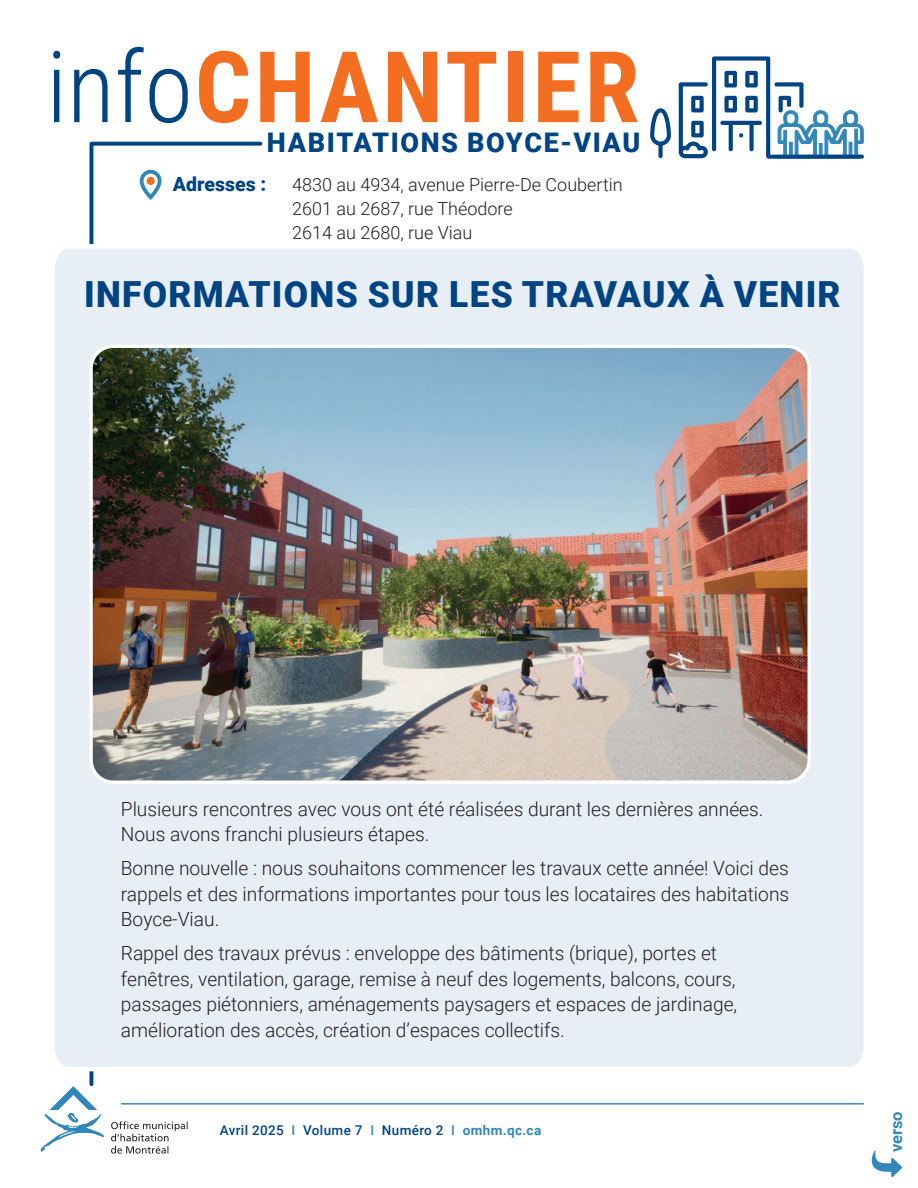
<style>
.page{position:relative;width:918px;height:1188px;background:#fff}
.page>*{position:absolute;margin:0;border:0;box-sizing:border-box;transform-origin:0 0}
.t1{font:700 99px "Roboto Condensed";letter-spacing:.035em;color:#f36e21}
.t2{font:900 36px "Roboto";letter-spacing:.035em;color:#014484}
.t3{font:900 27px "Roboto";letter-spacing:.06em;color:#014484}
.t4{font:300 19.5px/25.5px "Roboto";color:#231f20}
.t5{font:900 19.5px "Roboto";color:#014484}
.t6{font:300 18px/24px "Roboto";color:#231f20}
.t7{font:700 16.5px "Roboto";color:#3287ba}
.t8{font:500 13.5px "Roboto";letter-spacing:.025em;color:#014484}
.s1{font-weight:300;color:#014484}
.s2{color:#3287ba}
.s3{font-weight:700;color:#3287ba}
</style>
<div class="page">
<svg style="left:89px;top:141px;width:174px;height:945px"></svg>
<div style="left:55px;top:242px;width:809px;height:832px;background:#e7eef5"></div>
<svg style="left:872px;top:1151px;width:30px;height:26px"></svg>
<svg style="left:41px;top:1086px;width:63px;height:66px"></svg>
<svg style="left:111px;top:1121px;width:77px;height:33px"></svg>
<hr style="left:122px;top:1103px;width:741px;height:2px;background:#3889be">
<svg style="left:650px;top:108px;width:21px;height:50px"></svg>
<svg style="left:679px;top:56px;width:185px;height:103px"></svg>
<svg style="left:769px;top:155px;width:93px;height:4px"></svg>
<div style="left:140px;top:170px;width:22px;height:29px;border:4px solid #3287ba;border-radius:9px"></div>
<div style="left:147px;top:177px;width:8px;height:8px;background:#f36e21;border-radius:50%"></div>
<img style="left:91px;top:346px;width:718px;height:436px">
<div style="left:90px;top:345px;width:721px;height:439px;border:3px solid #fff;border-radius:22px"></div>
<h1 class="t1" style="left:46px;top:18px;width:595px"><span class="s1">info</span>CHANTIER</h1>
<h3 class="t3" style="left:267px;top:123px;width:375px">HABITATIONS BOYCE-VIAU</h3>
<p class="t5" style="left:173px;top:170px;width:95px">Adresses :</p>
<p class="t6" style="left:292px;top:172px;width:332px">4830 au 4934, avenue Pierre-De Coubertin<br>2601 au 2687, rue Théodore<br>2614 au 2680, rue Viau</p>
<h2 class="t2" style="left:84px;top:269px;width:758px">INFORMATIONS SUR LES TRAVAUX À VENIR</h2>
<p class="t4" style="left:121px;top:796px;width:644px">Plusieurs rencontres avec vous ont été réalisées durant les dernières années.<br>Nous avons franchi plusieurs étapes.</p>
<p class="t4" style="left:121px;top:855px;width:670px;text-align:justify">Bonne nouvelle : nous souhaitons commencer les travaux cette année! Voici des rappels et des informations importantes pour tous les locataires des habitations Boyce-Viau.</p>
<p class="t4" style="left:121px;top:940px;width:618px">Rappel des travaux prévus : enveloppe des bâtiments (brique), portes et fenêtres, ventilation, garage, remise à neuf des logements, balcons, cours, passages piétonniers, aménagements paysagers et espaces de jardinage, amélioration des accès, création d’espaces collectifs.</p>
<p class="t8" style="left:220px;top:1121px;width:323px">Avril 2025 <span class="s2">I</span> Volume 7 <span class="s2">I</span> Numéro 2 <span class="s2">I</span> <span class="s3">omhm.qc.ca</span></p>
<p class="t7" style="left:885px;top:1152px;width:42px;rotate:-90deg">verso</p>
</div>
